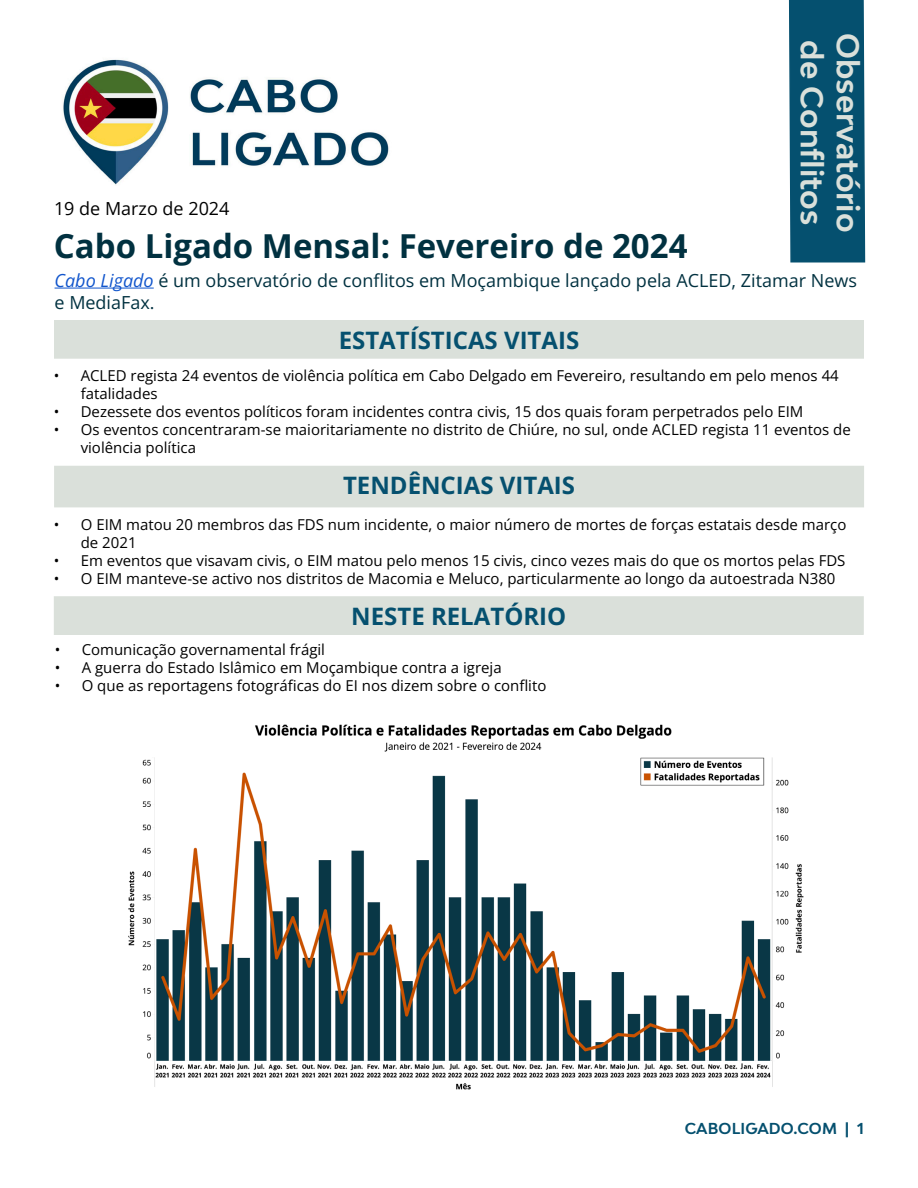
<style>
.page{position:relative;width:918px;height:1188px;background:#fff}
.page>*{position:absolute;margin:0;border:0;box-sizing:border-box;transform-origin:0 0}
.t1{font:33px "Open Sans";color:#013140}
.Paragraph_Style_1{font:700 30px "Bw Modelica";color:#dae0da}
.t2{font:24px "Open Sans";color:#05506f}
.t3{font:18px/21.6px "Open Sans";color:#013140}
.t4{font:18px "Open Sans";color:#000}
.t5{font:15px/18px "Open Sans";color:#000}
.Paragraph_Style_1-2{font:700 15px "Bw Modelica";letter-spacing:.01em;color:#05506f}
.s1{font-style:italic;color:#15c}
</style>
<div class="page">
<div style="left:788px;top:0;width:78px;height:263px;background:#05506f"></div>
<hr style="left:55px;top:288px;width:99px;height:1px;background:#15c">
<div style="left:55px;top:321px;width:808px;height:37px;background:#dae0da"></div>
<div style="left:54px;top:320px;width:810px;height:39px;border:2px solid #dae0da"></div>
<img style="left:63px;top:59px;width:326px;height:126px">
<img style="left:128px;top:724px;width:676px;height:366px">
<div style="left:55px;top:466px;width:808px;height:41px;background:#dae0da"></div>
<div style="left:55px;top:597px;width:808px;height:37px;background:#dae0da"></div>
<div style="left:54px;top:596px;width:810px;height:39px;border:2px solid #dae0da"></div>
<p class="Paragraph_Style_1" style="left:831px;top:40px;width:186px;rotate:90deg">de Conflitos</p>
<p class="Paragraph_Style_1" style="left:867px;top:33px;width:201px;rotate:90deg">Observatório</p>
<p class="t4" style="left:54px;top:196px;width:177px">19 de Marzo de 2024</p>
<p class="t1" style="left:54px;top:223px;width:635px">Cabo Ligado Mensal: Fevereiro de 2024</p>
<p class="t3" style="left:55px;top:269px;width:804px"><span class="s1">Cabo Ligado</span> é um observatório de conflitos em Moçambique lançado pela ACLED, Zitamar News e MediaFax.</p>
<p class="t2" style="left:339px;top:324px;width:242px">ESTATÍSTICAS VITAIS</p>
<p class="t5" style="left:81px;top:366px;width:760px;text-indent:-27px">• ACLED regista 24 eventos de violência política em Cabo Delgado em Fevereiro, resultando em pelo menos 44 fatalidades</p>
<p class="t5" style="left:54px;top:402px;width:751px">• Dezessete dos eventos políticos foram incidentes contra civis, 15 dos quais foram perpetrados pelo EIM</p>
<p class="t5" style="left:81px;top:420px;width:772px;text-indent:-27px">• Os eventos concentraram-se maioritariamente no distrito de Chiúre, no sul, onde ACLED regista 11 eventos de violência política</p>
<p class="t2" style="left:343px;top:469px;width:233px">TENDÊNCIAS VITAIS</p>
<p class="t5" style="left:81px;top:515px;width:767px;text-indent:-27px">• O EIM matou 20 membros das FDS num incidente, o maior número de mortes de forças estatais desde março de 2021</p>
<p class="t5" style="left:54px;top:551px;width:793px">• Em eventos que visavam civis, o EIM matou pelo menos 15 civis, cinco vezes mais do que os mortos pelas FDS</p>
<p class="t5" style="left:54px;top:569px;width:783px">• O EIM manteve-se activo nos distritos de Macomia e Meluco, particularmente ao longo da autoestrada N380</p>
<p class="t2" style="left:351px;top:600px;width:217px">NESTE RELATÓRIO</p>
<p class="t5" style="left:55px;top:640px;width:272px">• Comunicação governamental frágil</p>
<p class="t5" style="left:55px;top:658px;width:449px">• A guerra do Estado Islâmico em Moçambique contra a igreja</p>
<p class="t5" style="left:55px;top:676px;width:493px">• O que as reportagens fotográficas do EI nos dizem sobre o conflito</p>
<p class="Paragraph_Style_1-2" style="left:685px;top:1119px;width:181px">CABOLIGADO.COM | 1</p>
</div>
